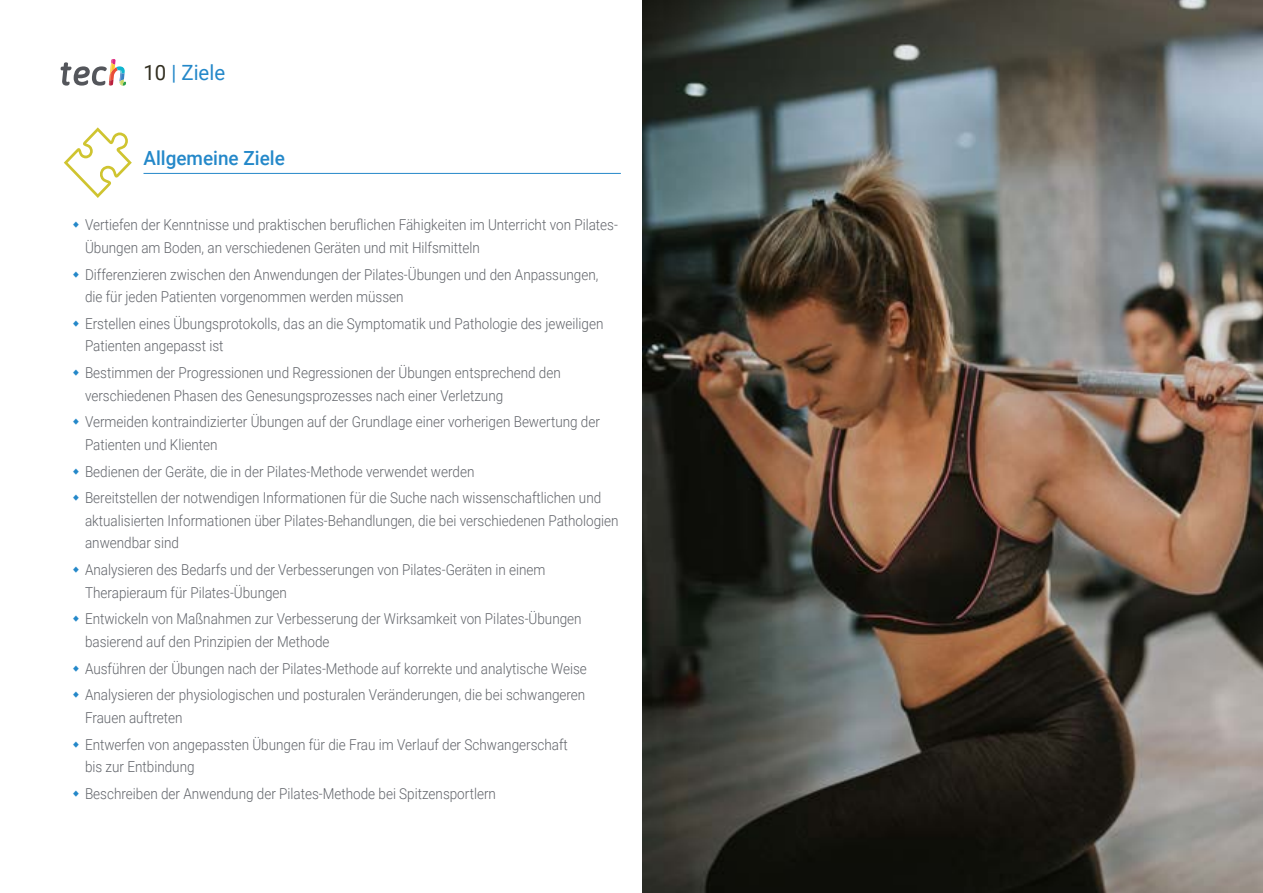
<style>
.page{position:relative;width:1263px;height:893px;background:#fff}
.page>*{position:absolute;margin:0;border:0;box-sizing:border-box;transform-origin:0 0}
.t1{font:21px "Roboto";color:#2488c9}
.t2{font:500 19.5px "Roboto";color:#2488c9}
.t3{font:300 15px/22.5px "Roboto";color:#61646a;scale:.9 1}
.s1{color:#312e20}
</style>
<div class="page">
<hr style="left:144px;top:173px;width:477px;height:1px;background:#2488c9">
<svg style="left:64px;top:127px;width:68px;height:71px"></svg>
<img style="left:642px;top:0;width:621px;height:893px">
<svg style="left:61px;top:59px;width:65px;height:27px"></svg>
<h1 class="t1" style="left:144px;top:57px;width:83px"><span class="s1">10</span> | Ziele</h1>
<h2 class="t2" style="left:144px;top:144px;width:143px">Allgemeine Ziele</h2>
<p class="t3" style="left:85px;top:213px;width:594px">Vertiefen der Kenntnisse und praktischen beruflichen Fähigkeiten im Unterricht von Pilates-<br>Übungen am Boden, an verschiedenen Geräten und mit Hilfsmitteln</p>
<p class="t3" style="left:85px;top:262px;width:572px">Differenzieren zwischen den Anwendungen der Pilates-Übungen und den Anpassungen, die für jeden Patienten vorgenommen werden müssen</p>
<p class="t3" style="left:85px;top:312px;width:578px">Erstellen eines Übungsprotokolls, das an die Symptomatik und Pathologie des jeweiligen<br>Patienten angepasst ist</p>
<p class="t3" style="left:85px;top:361px;width:530px">Bestimmen der Progressionen und Regressionen der Übungen entsprechend den verschiedenen Phasen des Genesungsprozesses nach einer Verletzung</p>
<p class="t3" style="left:85px;top:410px;width:574px">Vermeiden kontraindizierter Übungen auf der Grundlage einer vorherigen Bewertung der<br>Patienten und Klienten</p>
<p class="t3" style="left:85px;top:457px;width:575px;line-height:26.7px">Bedienen der Geräte, die in der Pilates-Methode verwendet werden<br>Bereitstellen der notwendigen Informationen für die Suche nach wissenschaftlichen und</p>
<p class="t3" style="left:85px;top:509px;width:594px">aktualisierten Informationen über Pilates-Behandlungen, die bei verschiedenen Pathologien anwendbar sind</p>
<p class="t3" style="left:85px;top:558px;width:513px">Analysieren des Bedarfs und der Verbesserungen von Pilates-Geräten in einem<br>Therapieraum für Pilates-Übungen</p>
<p class="t3" style="left:85px;top:607px;width:553px">Entwickeln von Maßnahmen zur Verbesserung der Wirksamkeit von Pilates-Übungen basierend auf den Prinzipien der Methode</p>
<p class="t3" style="left:85px;top:654px;width:559px;line-height:26.7px">Ausführen der Übungen nach der Pilates-Methode auf korrekte und analytische Weise<br>Analysieren der physiologischen und posturalen Veränderungen, die bei schwangeren</p>
<p class="t3" style="left:85px;top:704px;width:538px;line-height:26.7px">Frauen auftreten<br>Entwerfen von angepassten Übungen für die Frau im Verlauf der Schwangerschaft</p>
<p class="t3" style="left:85px;top:753px;width:458px;line-height:26.7px">bis zur Entbindung<br>Beschreiben der Anwendung der Pilates-Methode bei Spitzensportlern</p>
</div>
